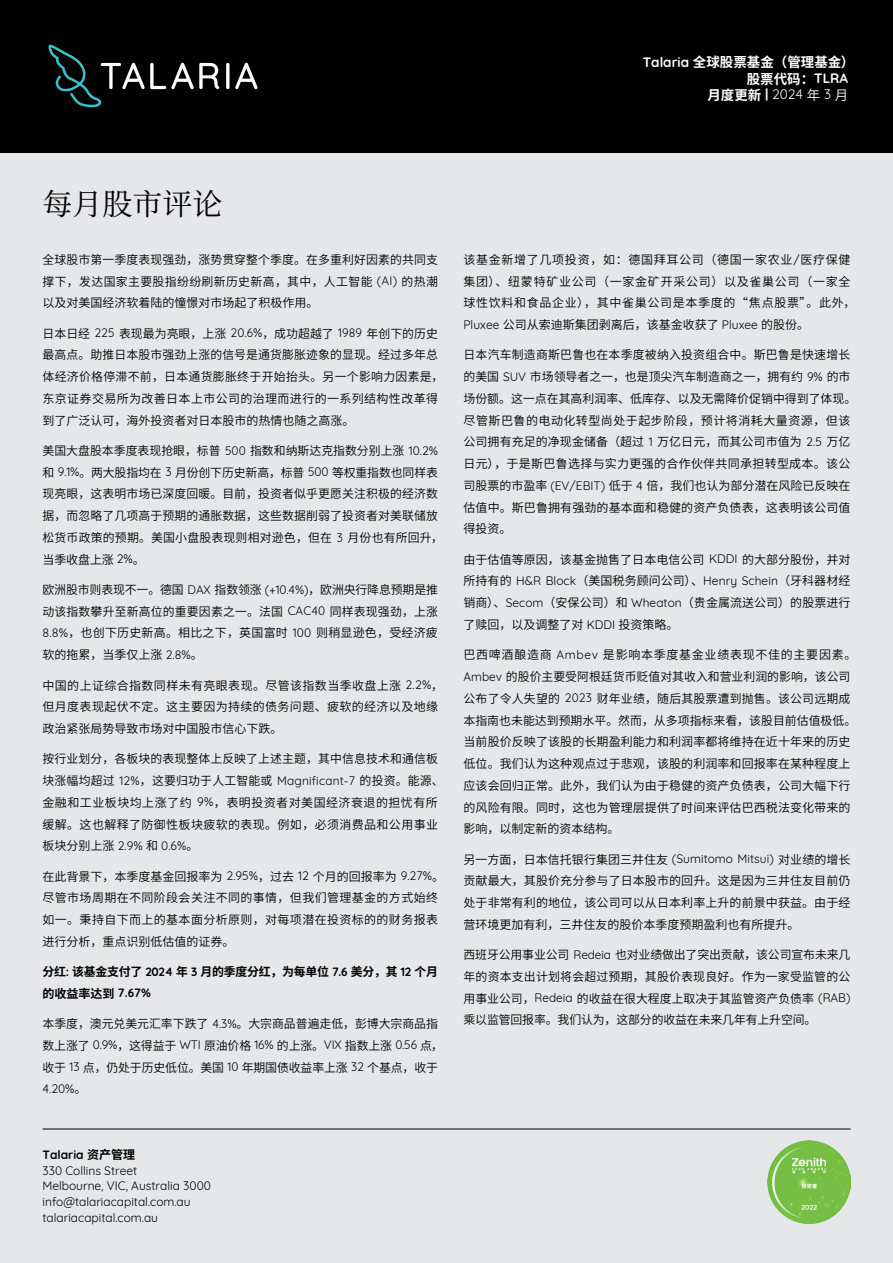
<style>
.page{position:relative;width:893px;height:1263px;background:#fff}
.page>*{position:absolute;margin:0;border:0;box-sizing:border-box;transform-origin:0 0}
.Heading_1{font:30px "Source Han Serif CN";color:#000}
.t1{font:700 13.5px "Source Han Sans CN";color:#fff}
.t2{font:13.5px "Quicksand";color:#fff}
.Body{font:12px/21.8px "Source Han Sans CN";letter-spacing:.01em;color:#000;text-align:justify}
.Body-2{font:12px/21.8px "Source Han Sans CN";letter-spacing:.03em;color:#000}
.Body-3{font:12px/21.8px "Source Han Sans CN";letter-spacing:.055em;color:#000}
.Body-4{font:12px/21.6px "Source Han Sans CN";letter-spacing:-.01em;color:#000}
.t3{font:12px/15.8px "Quicksand";color:#000}
.Body-5{font:700 12px/21.8px "Source Han Sans CN";letter-spacing:-.02em;color:#000}
.t4{font:700 12px "Quicksand";color:#000}
.t5{font:700 5.25px "Source Han Sans CN";color:#fff}
.t6{font:700 3.15px "Source Han Sans CN";color:#fff}
.s1{font-family:"Quicksand"}
.s2{font-family:"Source Han Sans CN";font-weight:700}
.s3{font-weight:700}
.s4{font-family:"Source Han Sans CN"}
</style>
<div class="page">
<div style="left:0;top:108px;width:893px;height:1155px;background:#e6e7e8"></div>
<hr style="left:43px;top:1128px;width:808px;height:1px;background:#000">
<div style="left:0;top:0;width:893px;height:153px;background:#000"></div>
<svg style="left:226px;top:63px;width:3px;height:26px"></svg>
<svg style="left:235px;top:63px;width:22px;height:26px"></svg>
<svg style="left:48px;top:44px;width:171px;height:63px"></svg>
<img style="left:768px;top:1140px;width:82px;height:83px">
<p class="t1" style="left:643px;top:55px;width:213px"><span class="s1">Talaria</span> 全球股票基金（管理基金）</p>
<p class="t1" style="left:747px;top:71px;width:103px">股票代码：<span class="s1">TLRA</span></p>
<p class="t2" style="left:707px;top:84px;width:142px"><span class="s2">月度更新</span> <span class="s3">|</span> 2024 <span class="s4">年</span> 3 <span class="s4">月</span></p>
<p class="Heading_1" style="left:43px;top:187px;width:181px">每月股市评论</p>
<p class="Body" style="left:43px;top:249px;width:397px">全球股市第一季度表现强劲，涨势贯穿整个季度。在多重利好因素的共同支撑下，发达国家主要股指纷纷刷新历史新高，其中，人工智能 <span class="s1">(AI)</span> 的热潮以及对美国经济软着陆的憧憬对市场起了积极作用。</p>
<p class="Body" style="left:43px;top:323px;width:402px;text-align:left">日本日经 <span class="s1">225</span> 表现最为亮眼，上涨 <span class="s1">20.6%</span>，成功超越了 <span class="s1">1989</span> 年创下的历史最高点。助推日本股市强劲上涨的信号是通货膨胀迹象的显现。经过多年总体经济价格停滞不前，日本通货膨胀终于开始抬头。另一个影响力因素是，东京证券交易所为改善日本上市公司的治理而进行的一系列结构性改革得到了广泛认可，海外投资者对日本股市的热情也随之高涨。</p>
<p class="Body" style="left:43px;top:440px;width:402px;text-align:left">美国大盘股本季度表现抢眼，标普 <span class="s1">500</span> 指数和纳斯达克指数分别上涨 <span class="s1">10.2%</span>和 <span class="s1">9.1%</span>。两大股指均在 <span class="s1">3</span> 月份创下历史新高，标普 <span class="s1">500</span> 等权重指数也同样表现亮眼，这表明市场已深度回暖。目前，投资者似乎更愿关注积极的经济数据，而忽略了几项高于预期的通胀数据，这些数据削弱了投资者对美联储放松货币政策的预期。美国小盘股表现则相对逊色，但在 <span class="s1">3</span> 月份也有所回升，当季收盘上涨 <span class="s1">2%</span>。</p>
<p class="Body" style="left:43px;top:579px;width:397px">欧洲股市则表现不一。德国 <span class="s1">DAX</span> 指数领涨 <span class="s1">(+10.4%)</span>，欧洲央行降息预期是推动该指数攀升至新高位的重要因素之一。法国 <span class="s1">CAC40</span> 同样表现强劲，上涨<span class="s1">8.8%</span>，也创下历史新高。相比之下，英国富时 <span class="s1">100</span> 则稍显逊色，受经济疲软的拖累，当季仅上涨 <span class="s1">2.8%</span>。</p>
<p class="Body-2" style="left:43px;top:674px;width:402px">中国的上证综合指数同样未有亮眼表现。尽管该指数当季收盘上涨 <span class="s1">2.2%</span>，但月度表现起伏不定。这主要因为持续的债务问题、疲软的经济以及地缘政治紧张局势导致市场对中国股市信心下跌。</p>
<p class="Body-2" style="left:43px;top:748px;width:403px">按行业划分，各板块的表现整体上反映了上述主题，其中信息技术和通信板块涨幅均超过 <span class="s1">12%</span>，这要归功于人工智能或 <span class="s1">Magnificant-7</span> 的投资。能源、金融和工业板块均上涨了约 <span class="s1">9%</span>，表明投资者对美国经济衰退的担忧有所缓解。这也解释了防御性板块疲软的表现。例如，必须消费品和公用事业板块分别上涨 <span class="s1">2.9%</span> 和 <span class="s1">0.6%</span>。</p>
<p class="Body-2" style="left:43px;top:865px;width:403px">在此背景下，本季度基金回报率为 <span class="s1">2.95%</span>，过去 <span class="s1">12</span> 个月的回报率为 <span class="s1">9.27%</span>。尽管市场周期在不同阶段会关注不同的事情，但我们管理基金的方式始终如一。秉持自下而上的基本面分析原则，对每项潜在投资标的的财务报表进行分析，重点识别低估值的证券。</p>
<p class="Body-5" style="left:43px;top:961px;width:397px">分红<span class="s1">:</span> 该基金支付了 <span class="s1">2024</span> 年 <span class="s1">3</span> 月的季度分红，为每单位 <span class="s1">7.6</span> 美分，其 <span class="s1">12</span> 个月的收益率达到 <span class="s1">7.67%</span></p>
<p class="Body-4" style="left:43px;top:1013px;width:402px">本季度，澳元兑美元汇率下跌了 <span class="s1">4.3%</span>。大宗商品普遍走低，彭博大宗商品指数上涨了 <span class="s1">0.9%</span>，这得益于 <span class="s1">WTI</span> 原油价格 <span class="s1">16%</span> 的上涨。<span class="s1">VIX</span> 指数上涨 <span class="s1">0.56</span> 点，收于 <span class="s1">13</span> 点，仍处于历史低位。美国 <span class="s1">10</span> 年期国债收益率上涨 <span class="s1">32</span> 个基点，收于<span class="s1">4.20%</span>。</p>
<p class="t4" style="left:43px;top:1144px;width:94px">Talaria <span class="s4">资产管理</span></p>
<p class="t3" style="left:43px;top:1161px;width:170px">330 Collins Street<br>Melbourne, VIC, Australia 3000</p>
<p class="t3" style="left:43px;top:1192px;width:150px">info@talariacapital.com.au</p>
<p class="t3" style="left:43px;top:1208px;width:117px">talariacapital.com.au</p>
<p class="Body-3" style="left:463px;top:249px;width:394px">该基金新增了几项投资，如：德国拜耳公司（德国一家农业<span class="s1">/</span>医疗保健集团）、纽蒙特矿业公司（一家金矿开采公司）以及雀巢公司（一家全球性饮料和食品企业），其中雀巢公司是本季度的“焦点股票”。此外，<span class="s1">Pluxee</span> 公司从索迪斯集团剥离后，该基金收获了 <span class="s1">Pluxee</span> 的股份。</p>
<p class="Body" style="left:463px;top:344px;width:394px;text-align:left">日本汽车制造商斯巴鲁也在本季度被纳入投资组合中。斯巴鲁是快速增长的美国 <span class="s1">SUV</span> 市场领导者之一，也是顶尖汽车制造商之一，拥有约 <span class="s1">9%</span> 的市场份额。这一点在其高利润率、低库存、以及无需降价促销中得到了体现。尽管斯巴鲁的电动化转型尚处于起步阶段，预计将消耗大量资源，但该公司拥有充足的净现金储备（超过 <span class="s1">1</span> 万亿日元，而其公司市值为 <span class="s1">2.5</span> 万亿日元），于是斯巴鲁选择与实力更强的合作伙伴共同承担转型成本。该公司股票的市盈率 <span class="s1">(EV/EBIT)</span> 低于 <span class="s1">4</span> 倍，我们也认为部分潜在风险已反映在估值中。斯巴鲁拥有强劲的基本面和稳健的资产负债表，这表明该公司值得投资。</p>
<p class="Body" style="left:463px;top:549px;width:388px">由于估值等原因，该基金抛售了日本电信公司 <span class="s1">KDDI</span> 的大部分股份，并对所持有的 <span class="s1">H&amp;R Block</span>（美国税务顾问公司）、<span class="s1">Henry Schein</span>（牙科器材经销商）、<span class="s1">Secom</span>（安保公司）和 <span class="s1">Wheaton</span>（贵金属流送公司）的股票进行了赎回，以及调整了对 <span class="s1">KDDI</span> 投资策略。</p>
<p class="Body" style="left:463px;top:644px;width:395px;text-align:left">巴西啤酒酿造商 <span class="s1">Ambev</span> 是影响本季度基金业绩表现不佳的主要因素。<span class="s1">Ambev</span> 的股价主要受阿根廷货币贬值对其收入和营业利润的影响，该公司公布了令人失望的 <span class="s1">2023</span> 财年业绩，随后其股票遭到抛售。该公司远期成本指南也未能达到预期水平。然而，从多项指标来看，该股目前估值极低。当前股价反映了该股的长期盈利能力和利润率都将维持在近十年来的历史低位。我们认为这种观点过于悲观，该股的利润率和回报率在某种程度上应该会回归正常。此外，我们认为由于稳健的资产负债表，公司大幅下行的风险有限。同时，这也为管理层提供了时间来评估巴西税法变化带来的影响，以制定新的资本结构。</p>
<p class="Body" style="left:463px;top:848px;width:388px">另一方面，日本信托银行集团三井住友 <span class="s1">(Sumitomo Mitsui)</span> 对业绩的增长贡献最大，其股价充分参与了日本股市的回升。这是因为三井住友目前仍处于非常有利的地位，该公司可以从日本利率上升的前景中获益。由于经营环境更加有利，三井住友的股价本季度预期盈利也有所提升。</p>
<p class="Body" style="left:463px;top:944px;width:388px">西班牙公用事业公司 <span class="s1">Redeia</span> 也对业绩做出了突出贡献，该公司宣布未来几年的资本支出计划将会超过预期，其股价表现良好。作为一家受监管的公用事业公司，<span class="s1">Redeia</span> 的收益在很大程度上取决于其监管资产负债率 <span class="s1">(RAB)</span>乘以监管回报率。我们认为，这部分的收益在未来几年有上升空间。</p>
<p class="t6" style="left:792px;top:1170px;width:5px">基</p>
<p class="t6" style="left:802px;top:1170px;width:5px">金</p>
<p class="t6" style="left:813px;top:1170px;width:5px">奖</p>
<p class="t6" style="left:823px;top:1170px;width:5px">项</p>
<p class="t5" style="left:801px;top:1183px;width:17px">获奖者</p>
</div>
